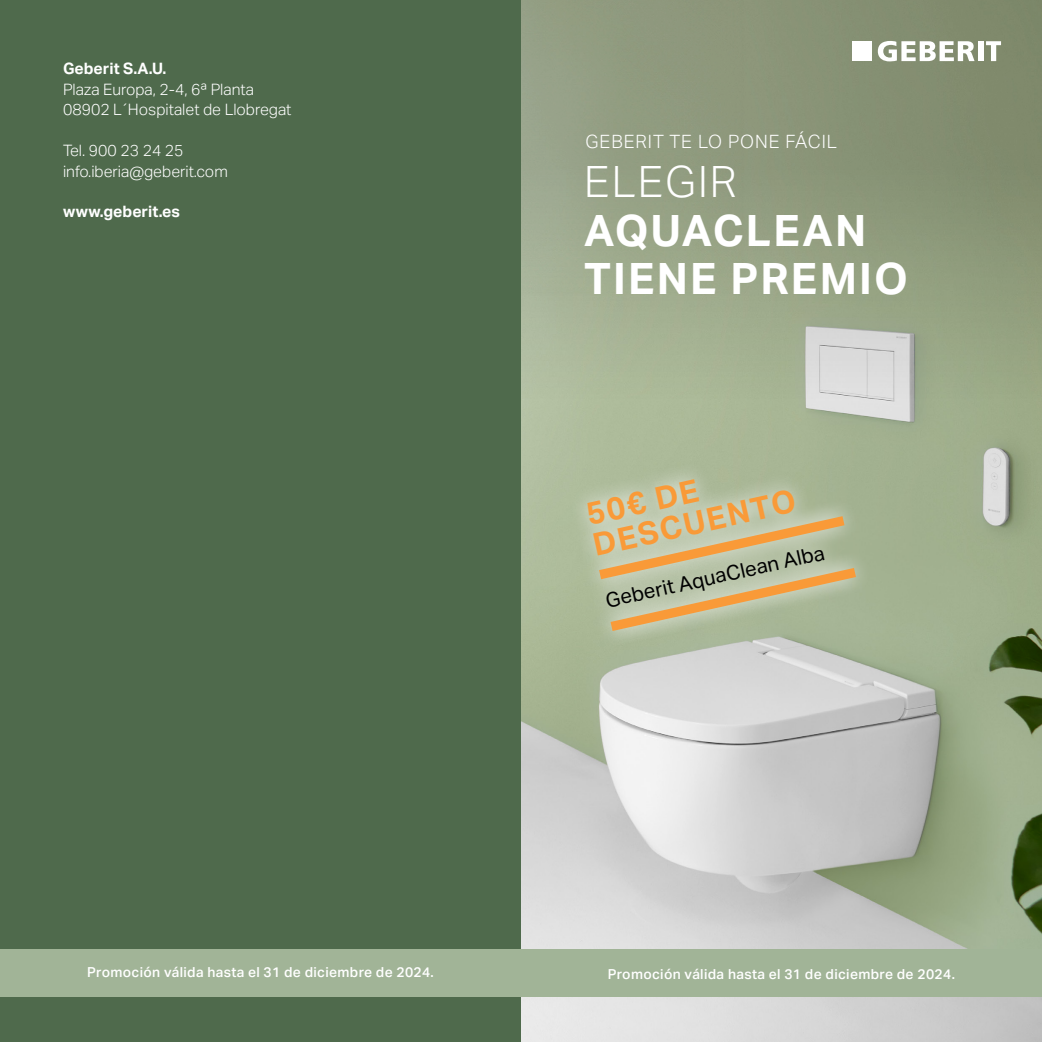
<style>
.page{position:relative;width:1042px;height:1042px;background:#fff}
.page>*{position:absolute;margin:0;border:0;box-sizing:border-box;transform-origin:0 0}
.t1{font:700 43.4px/48.8px "Aktiv Grotesk Geberit";letter-spacing:.05em;color:#fff}
.t2{font:300 43.4px "Aktiv Grotesk Geberit";letter-spacing:.05em;color:#fff}
.t3{font:700 31.5px/31.2px "Aktiv Grotesk Geberit";color:#f99a38}
.t4{font:20.47px "Aktiv Grotesk Geberit";color:#000}
.t5{font:300 18.38px "Aktiv Grotesk Geberit";letter-spacing:.05em;color:#fff}
.t6{font:300 15.75px/20.5px "Aktiv Grotesk Geberit";color:#fff}
.t7{font:700 15.75px "Aktiv Grotesk Geberit";color:#fff}
.t8{font:500 13.83px "Aktiv Grotesk Geberit";letter-spacing:.025em;color:#fff}
</style>
<div class="page">
<img style="left:521px;top:458px;width:521px;height:584px">
<svg style="left:521px;top:0;width:521px;height:458px;background:#97a286"></svg>
<div style="left:0;top:0;width:521px;height:1042px;background:#4f6a4c"></div>
<div style="left:0;top:949px;width:1042px;height:48px;background:#a1b497"></div>
<svg style="left:878px;top:41px;width:96px;height:20px"></svg>
<div style="left:978px;top:41px;width:5px;height:20px;background:#fff"></div>
<svg style="left:986px;top:41px;width:15px;height:20px"></svg>
<div style="left:852px;top:41px;width:20px;height:20px;background:#fff"></div>
<svg style="left:562px;top:427px;width:316px;height:226px;background:#adba9c"></svg>
<svg style="left:589px;top:510px;width:277px;height:127px;background:#c0bd99"></svg>
<p class="t7" style="left:63px;top:59px;width:105px">Geberit S.A.U.</p>
<p class="t6" style="left:63px;top:79px;width:230px">Plaza Europa, 2-4, 6ª Planta<br>08902 L´Hospitalet de Llobregat</p>
<p class="t6" style="left:63px;top:140px;width:166px">Tel. 900 23 24 25 info.iberia@geberit.com</p>
<p class="t7" style="left:63px;top:202px;width:118px">www.geberit.es</p>
<p class="t5" style="left:585px;top:131px;width:253px">GEBERIT TE LO PONE FÁCIL</p>
<h1 class="t2" style="left:584px;top:156px;width:154px">ELEGIR</h1>
<h1 class="t1" style="left:584px;top:205px;width:326px">AQUACLEAN<br>TIENE PREMIO</h1>
<h2 class="t3" style="left:583px;top:498px;width:209px;rotate:-12deg">50€ DE<br>DESCUENTO</h2>
<p class="t4" style="left:603px;top:590px;width:225px;rotate:-13deg">Geberit AquaClean Alba</p>
<p class="t8" style="left:87px;top:963px;width:348px">Promoción válida hasta el 31 de diciembre de 2024.</p>
<p class="t8" style="left:608px;top:965px;width:349px">Promoción válida hasta el 31 de diciembre de 2024.</p>
</div>
